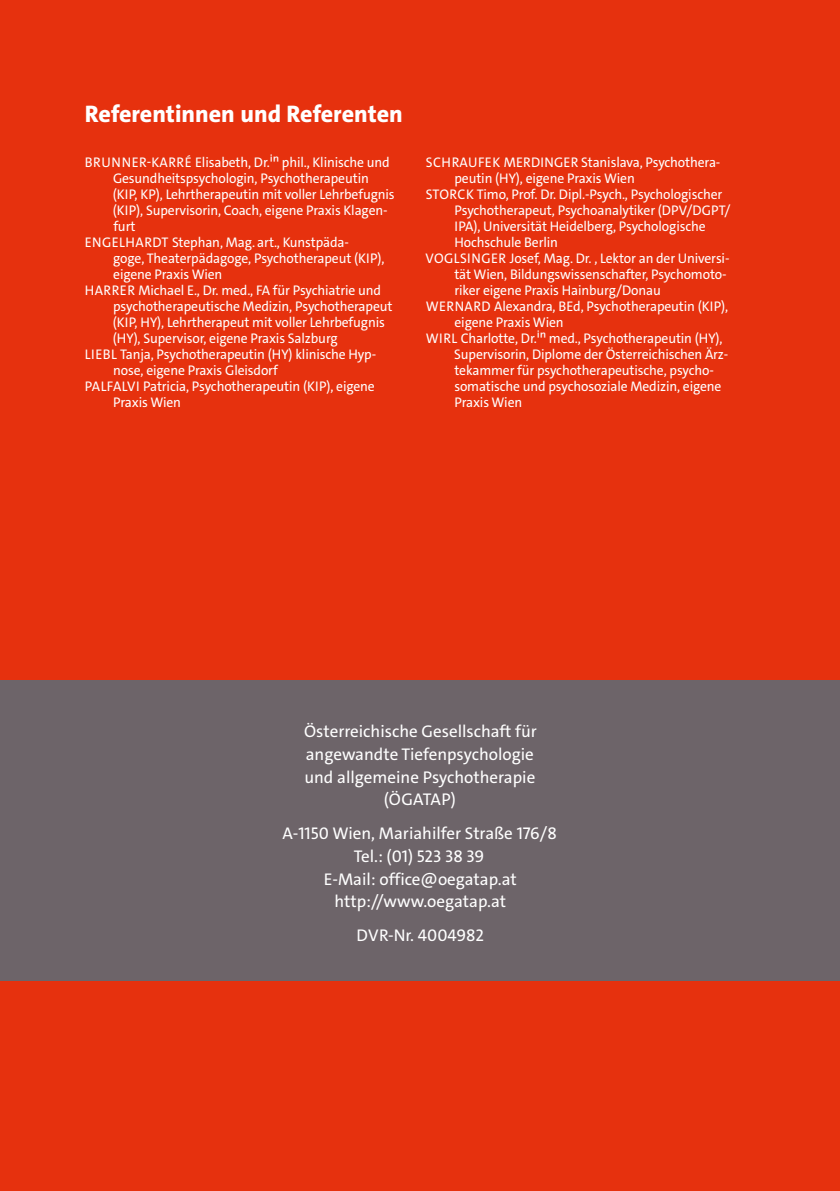
<style>
.page{position:relative;width:840px;height:1191px;background:#fff}
.page>*{position:absolute;margin:0;border:0;box-sizing:border-box;transform-origin:0 0}
.t1{font:800 24px "The Sans";color:#fff}
.t2{font:17px/22.6px "The Sans";color:#fff;text-align:center}
.t3{font:14px "The Sans";letter-spacing:-.01em;color:#fff}
.t4{font:14px "The Sans";letter-spacing:.01em;color:#fff}
.t5{font:14px "The Sans";letter-spacing:.015em;color:#fff}
.s1{font-size:15.4px}
</style>
<div class="page">
<div style="left:0;top:0;width:839px;height:1191px;background:#e6310e"></div>
<div style="left:0;top:680px;width:839px;height:301px;background:#6d6469"></div>
<h1 class="t1" style="left:85px;top:99px;width:319px">Referentinnen und Referenten</h1>
<p class="t4" style="left:85px;top:153px;width:306px">BRUNNER-KARRÉ Elisabeth, Dr.<span class="s1">in</span> phil., Klinische und</p>
<p class="t3" style="left:113px;top:169px;width:257px">Gesundheitspsychologin, Psychotherapeutin</p>
<p class="t3" style="left:113px;top:185px;width:283px">(KIP, KP), Lehrtherapeutin mit voller Lehrbefugnis</p>
<p class="t3" style="left:113px;top:201px;width:276px">(KIP), Supervisorin, Coach, eigene Praxis Klagen-</p>
<p class="t3" style="left:113px;top:217px;width:24px">furt</p>
<p class="t3" style="left:85px;top:233px;width:265px">ENGELHARDT Stephan, Mag. art., Kunstpäda-</p>
<p class="t3" style="left:113px;top:249px;width:273px">goge, Theaterpädagoge, Psychotherapeut (KIP),</p>
<p class="t3" style="left:113px;top:265px;width:111px">eigene Praxis Wien</p>
<p class="t3" style="left:85px;top:281px;width:297px">HARRER Michael E., Dr. med., FA für Psychiatrie und</p>
<p class="t3" style="left:113px;top:297px;width:281px">psychotherapeutische Medizin, Psychotherapeut</p>
<p class="t3" style="left:113px;top:313px;width:273px">(KIP, HY), Lehrtherapeut mit voller Lehrbefugnis</p>
<p class="t3" style="left:113px;top:329px;width:226px">(HY), Supervisor, eigene Praxis Salzburg</p>
<p class="t3" style="left:85px;top:345px;width:293px">LIEBL Tanja, Psychotherapeutin (HY) klinische Hyp-</p>
<p class="t3" style="left:113px;top:361px;width:166px">nose, eigene Praxis Gleisdorf</p>
<p class="t3" style="left:85px;top:377px;width:291px">PALFALVI Patricia, Psychotherapeutin (KIP), eigene</p>
<p class="t3" style="left:113px;top:393px;width:69px">Praxis Wien</p>
<p class="t5" style="left:425px;top:153px;width:294px">SCHRAUFEK MERDINGER Stanislava, Psychothera-</p>
<p class="t3" style="left:454px;top:169px;width:182px">peutin (HY), eigene Praxis Wien</p>
<p class="t3" style="left:425px;top:185px;width:298px">STORCK Timo, Prof. Dr. Dipl.-Psych., Psychologischer</p>
<p class="t3" style="left:454px;top:201px;width:277px">Psychotherapeut, Psychoanalytiker (DPV/DGPT/</p>
<p class="t3" style="left:454px;top:217px;width:252px">IPA), Universität Heidelberg, Psychologische</p>
<p class="t3" style="left:454px;top:233px;width:105px">Hochschule Berlin</p>
<p class="t3" style="left:425px;top:249px;width:305px">VOGLSINGER Josef, Mag. Dr. , Lektor an der Universi-</p>
<p class="t3" style="left:454px;top:265px;width:273px">tät Wien, Bildungswissenschafter, Psychomoto-</p>
<p class="t3" style="left:454px;top:281px;width:208px">riker eigene Praxis Hainburg/Donau</p>
<p class="t3" style="left:425px;top:297px;width:304px">WERNARD Alexandra, BEd, Psychotherapeutin (KIP),</p>
<p class="t3" style="left:454px;top:313px;width:111px">eigene Praxis Wien</p>
<p class="t3" style="left:425px;top:329px;width:298px">WIRL Charlotte, Dr.<span class="s1">in</span> med., Psychotherapeutin (HY),</p>
<p class="t3" style="left:454px;top:345px;width:275px">Supervisorin, Diplome der Österreichischen Ärz-</p>
<p class="t3" style="left:454px;top:361px;width:261px">tekammer für psychotherapeutische, psycho-</p>
<p class="t3" style="left:454px;top:377px;width:268px">somatische und psychosoziale Medizin, eigene</p>
<p class="t3" style="left:454px;top:393px;width:69px">Praxis Wien</p>
<p class="t2" style="left:304px;top:720px;width:234px">Österreichische Gesellschaft für angewandte Tiefenpsychologie und allgemeine Psychotherapie (ÖGATAP)</p>
<p class="t2" style="left:282px;top:822px;width:275px">A-1150 Wien, Mariahilfer Straße 176/8<br>Tel.: (01) 523 38 39<br>E-Mail: office@oegatap.at http://www.oegatap.at</p>
<p class="t2" style="left:356px;top:924px;width:129px">DVR-Nr. 4004982</p>
</div>
